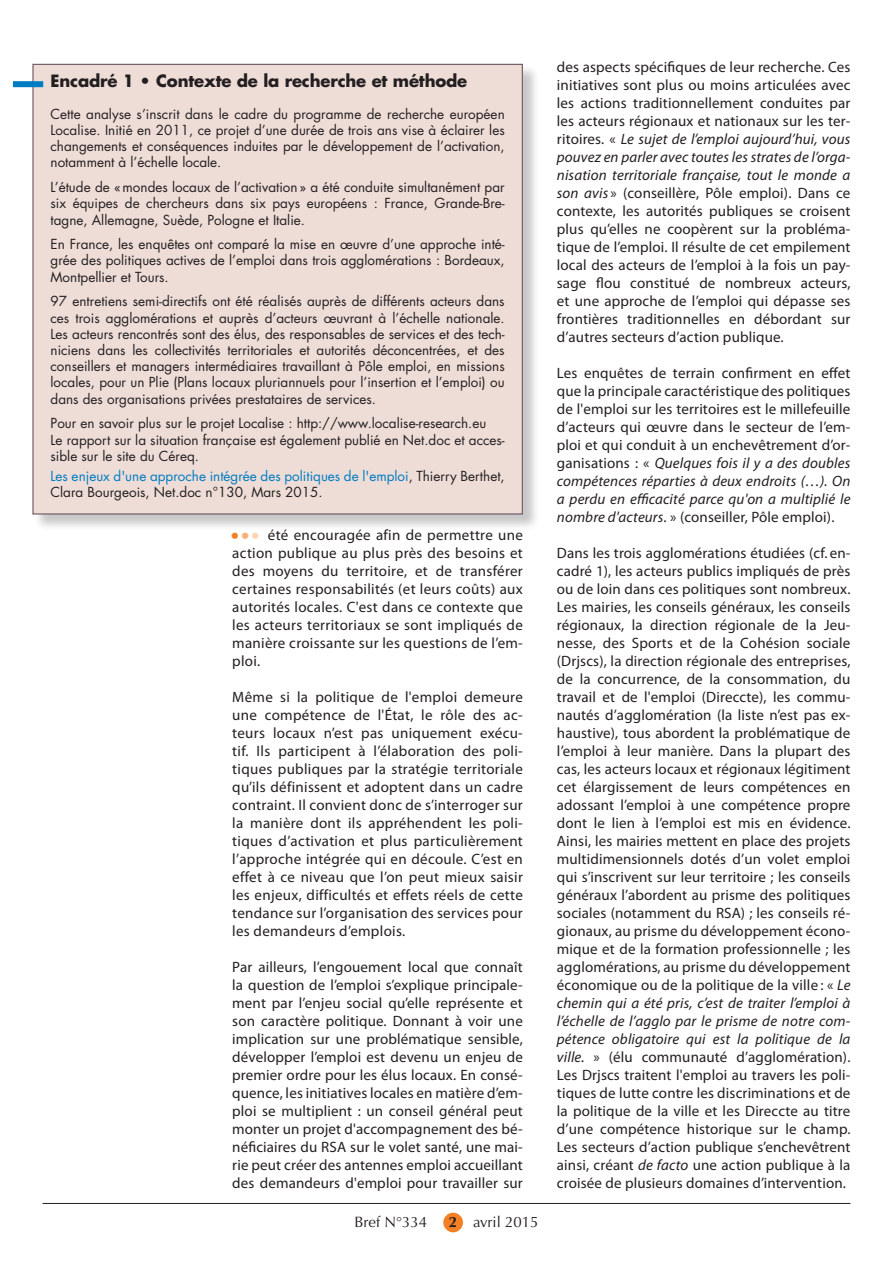
<style>
.page{position:relative;width:893px;height:1263px;background:#fff}
.page>*{position:absolute;margin:0;border:0;box-sizing:border-box;transform-origin:0 0}
.t1{font:700 16.5px "Futura";letter-spacing:-.01em;color:#231f20}
.t2{font:15px/18px "Myriad Pro";letter-spacing:.01em;color:#231f20;text-align:justify}
.t3{font:15px "Optima";color:#231f20}
.t4{font:700 15px "Optima";color:#231f20}
.t5{font:13.5px/16.2px "Futura";color:#231f20;text-align:justify}
.t6{font:13.5px/16.2px "Futura";color:#007cc2}
.s1{color:#231f20}
.s2{font-family:"Futura";font-weight:300;font-size:16.5px;color:#f48026}
.s3{font-family:"Futura";font-weight:300;font-size:16.5px;color:#faae74}
.s4{font-family:"Futura";font-weight:300;font-size:16.5px;color:#fdd4b2}
.s5{font-style:italic}
</style>
<div class="page">
<hr style="left:43px;top:1203px;width:807px;height:1px;background:#231f20">
<div style="left:443px;top:1213px;width:20px;height:19px;background:#f48026;border-radius:50%"></div>
<div style="left:33px;top:65px;width:507px;height:467px;background:#231f20;opacity:.25"></div>
<div style="left:33px;top:64px;width:489px;height:450px;background:#eedcd7"></div>
<div style="left:13px;top:81px;width:30px;height:6px;background:#007cc2"></div>
<p class="t1" style="left:51px;top:69px;width:418px">Encadré 1 • Contexte de la recherche et méthode</p>
<p class="t5" style="left:51px;top:106px;width:456px">Cette analyse s’inscrit dans le cadre du programme de recherche européen Localise. Initié en 2011, ce projet d’une durée de trois ans vise à éclairer les changements et conséquences induites par le développement de l’activation, notamment à l’échelle locale.</p>
<p class="t5" style="left:51px;top:179px;width:456px">L’étude de «mondes locaux de l’activation» a été conduite simultanément par six équipes de chercheurs dans six pays européens : France, Grande-Bre&shy;tagne, Allemagne, Suède, Pologne et Italie.</p>
<p class="t5" style="left:51px;top:236px;width:456px">En France, les enquêtes ont comparé la mise en œuvre d’une approche inté&shy;grée des politiques actives de l’emploi dans trois agglomérations : Bordeaux, Montpellier et Tours.</p>
<p class="t5" style="left:51px;top:293px;width:456px">97 entretiens semi-directifs ont été réalisés auprès de différents acteurs dans ces trois agglomérations et auprès d’acteurs œuvrant à l’échelle nationale.<br>Les acteurs rencontrés sont des élus, des responsables de services et des tech&shy;niciens dans les collectivités territoriales et autorités déconcentrées, et des conseillers et managers intermédiaires travaillant à Pôle emploi, en missions locales, pour un Plie (Plans locaux pluriannuels pour l’insertion et l’emploi) ou dans des organisations privées prestataires de services.</p>
<p class="t5" style="left:51px;top:415px;width:456px;text-align:left">Pour en savoir plus sur le projet Localise : http://www.localise-research.eu<br>Le rapport sur la situation française est également publié en Net.doc et acces&shy;sible sur le site du Céreq.</p>
<p class="t6" style="left:51px;top:468px;width:456px">Les enjeux d'une approche intégrée des politiques de l'emploi<span class="s1">, Thierry Berthet,<br>Clara Bourgeois, Net.doc n°130, Mars 2015.</span></p>
<p class="t2" style="left:230px;top:526px;width:294px"><span class="s2">•</span><span class="s3">•</span><span class="s4">•</span> été encouragée afin de permettre une</p>
<p class="t2" style="left:232px;top:544px;width:292px">action publique au plus près des besoins et des moyens du territoire, et de transférer certaines responsabilités (et leurs coûts) aux autorités locales. C'est dans ce contexte que les acteurs territoriaux se sont impliqués de manière croissante sur les questions de l’em&shy;ploi.</p>
<p class="t2" style="left:232px;top:688px;width:292px">Même si la politique de l'emploi demeure une compétence de l'État, le rôle des ac&shy;teurs locaux n’est pas uniquement exécu&shy;tif. Ils participent à l’élaboration des poli&shy;tiques publiques par la stratégie territoriale qu’ils définissent et adoptent dans un cadre contraint. Il convient donc de s’interroger sur la manière dont ils appréhendent les poli&shy;tiques d’activation et plus particulièrement l’approche intégrée qui en découle. C’est en effet à ce niveau que l’on peut mieux saisir les enjeux, difficultés et effets réels de cette tendance sur l’organisation des services pour les demandeurs d’emplois.</p>
<p class="t2" style="left:232px;top:958px;width:292px">Par ailleurs, l’engouement local que connaît la question de l’emploi s’explique principale&shy;ment par l’enjeu social qu’elle représente et son caractère politique. Donnant à voir une implication sur une problématique sensible, développer l’emploi est devenu un enjeu de premier ordre pour les élus locaux. En consé&shy;quence, les initiatives locales en matière d’em&shy;ploi se multiplient : un conseil général peut monter un projet d'accompagnement des bé&shy;néficiaires du RSA sur le volet santé, une mai&shy;rie peut créer des antennes emploi accueillant des demandeurs d'emploi pour travailler sur</p>
<p class="t3" style="left:354px;top:1213px;width:74px">Bref N°334</p>
<p class="t3" style="left:473px;top:1213px;width:67px">avril 2015</p>
<p class="t4" style="left:449px;top:1213px;width:10px">2</p>
<p class="t2" style="left:557px;top:58px;width:295px">des aspects spécifiques de leur recherche. Ces initiatives sont plus ou moins articulées avec les actions traditionnellement conduites par les acteurs régionaux et nationaux sur les ter&shy;ritoires. « <span class="s5">Le sujet de l’emploi aujourd’hui, vous pouvez en parler avec toutes les strates de l’orga&shy;nisation territoriale française, tout le monde a son avis</span> » (conseillère, Pôle emploi). Dans ce contexte, les autorités publiques se croisent plus qu’elles ne coopèrent sur la probléma&shy;tique de l’emploi. Il résulte de cet empilement local des acteurs de l’emploi à la fois un pay&shy;sage flou constitué de nombreux acteurs, et une approche de l’emploi qui dépasse ses frontières traditionnelles en débordant sur d’autres secteurs d’action publique.</p>
<p class="t2" style="left:557px;top:364px;width:295px">Les enquêtes de terrain confirment en effet que la principale caractéristique des politiques de l'emploi sur les territoires est le millefeuille d’acteurs qui œuvre dans le secteur de l’em&shy;ploi et qui conduit à un enchevêtrement d’or&shy;ganisations : « <span class="s5">Quelques fois il y a des doubles compétences réparties à deux endroits (…). On a perdu en efficacité parce qu'on a multiplié le nombre d'acteurs</span>. » (conseiller, Pôle emploi).</p>
<p class="t2" style="left:557px;top:544px;width:295px">Dans les trois agglomérations étudiées (cf. en&shy;cadré 1), les acteurs publics impliqués de près ou de loin dans ces politiques sont nombreux.<br>Les mairies, les conseils généraux, les conseils régionaux, la direction régionale de la Jeu&shy;nesse, des Sports et de la Cohésion sociale (Drjscs), la direction régionale des entreprises, de la concurrence, de la consommation, du travail et de l'emploi (Direccte), les commu&shy;nautés d’agglomération (la liste n’est pas ex&shy;haustive), tous abordent la problématique de l’emploi à leur manière. Dans la plupart des cas, les acteurs locaux et régionaux légitiment cet élargissement de leurs compétences en adossant l’emploi à une compétence propre dont le lien à l’emploi est mis en évidence.<br>Ainsi, les mairies mettent en place des projets multidimensionnels dotés d’un volet emploi qui s’inscrivent sur leur territoire ; les conseils généraux l’abordent au prisme des politiques sociales (notamment du RSA) ; les conseils ré&shy;gionaux, au prisme du développement écono&shy;mique et de la formation professionnelle ; les agglomérations, au prisme du développement économique ou de la politique de la ville : « <span class="s5">Le chemin qui a été pris, c’est de traiter l’emploi à l’échelle de l’agglo par le prisme de notre com&shy;pétence obligatoire qui est la politique de la ville.</span> » (élu communauté d’agglomération).<br>Les Drjscs traitent l'emploi au travers les poli&shy;tiques de lutte contre les discriminations et de la politique de la ville et les Direccte au titre d’une compétence historique sur le champ.<br>Les secteurs d’action publique s’enchevêtrent ainsi, créant <span class="s5">de facto</span> une action publique à la croisée de plusieurs domaines d’intervention.</p>
</div>
